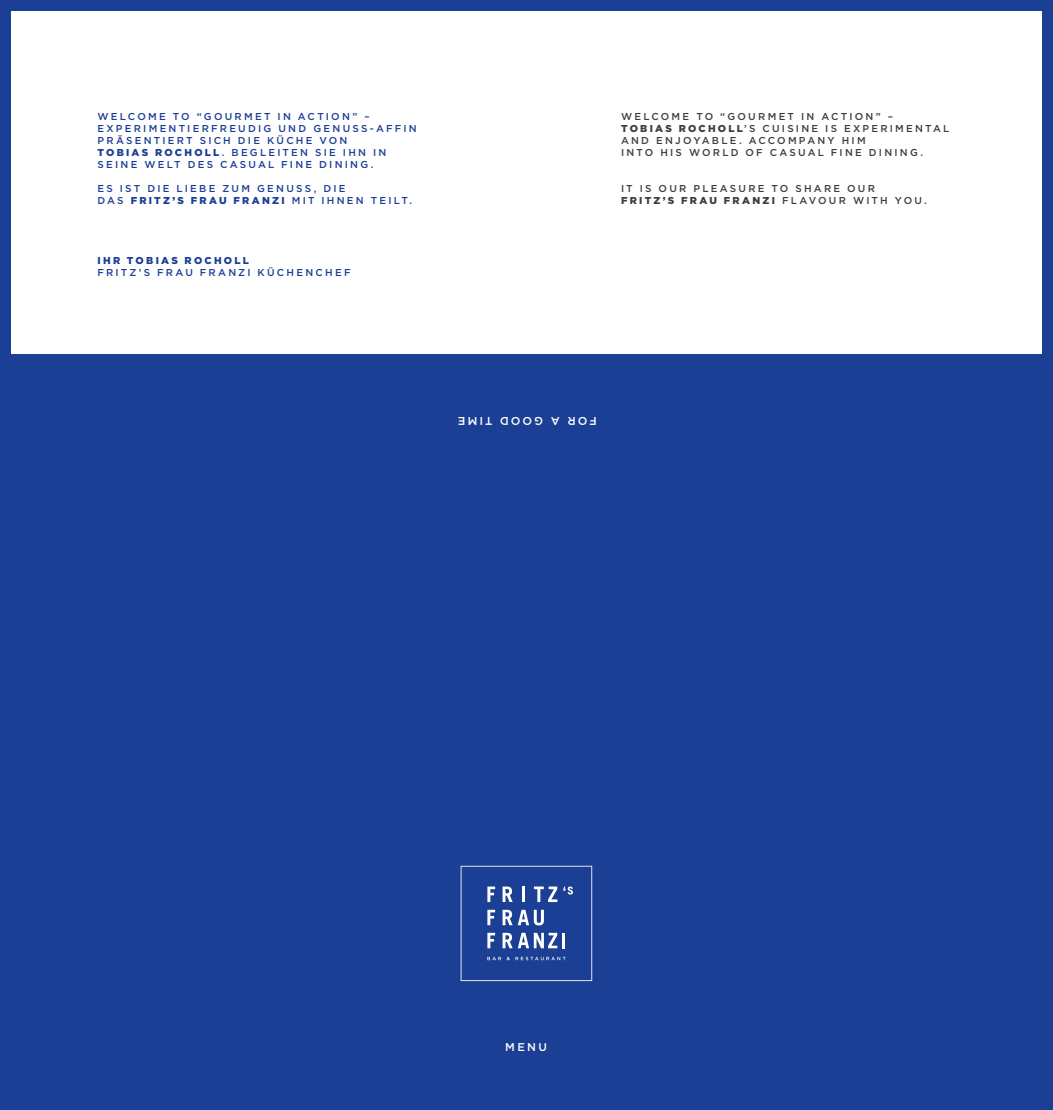
<style>
.page{position:relative;width:1053px;height:1110px;background:#fff}
.page>*{position:absolute;margin:0;border:0;box-sizing:border-box;transform-origin:0 0}
.t1{font:500 11.25px "Gotham HTF";letter-spacing:.185em;color:#fff}
.t2{font:500 10px/12px "Gotham HTF";letter-spacing:.225em;color:#1b3f94}
.t3{font:500 10px/12px "Gotham HTF";letter-spacing:.225em;color:#3e3e3f}
.t4{font:900 10px "Gotham";letter-spacing:.23em;color:#3e3e3f}
.t5{font:900 10px "Gotham";letter-spacing:.225em;color:#1b3f94}
.s1{font-family:"Gotham";font-weight:900}
.s2{font-family:"Gotham HTF";font-weight:500}
</style>
<div class="page">
<div style="left:0;top:0;width:1052px;height:1109px;background:#1b3f94"></div>
<svg style="left:460px;top:865px;width:132px;height:115px"></svg>
<div style="left:11px;top:11px;width:1030px;height:343px;background:#fff"></div>
<p class="t2" style="left:97px;top:110px;width:321px">WELCOME TO “GOURMET IN ACTION” – EXPERIMENTIERFREUDIG UND GENUSS-AFFIN PRÄSENTIERT SICH DIE KÜCHE VON<br><span class="s1">TOBIAS ROCHOLL</span>. BEGLEITEN SIE IHN IN SEINE WELT DES CASUAL FINE DINING.</p>
<p class="t2" style="left:97px;top:182px;width:316px">ES IST DIE LIEBE ZUM GENUSS, DIE<br>DAS <span class="s1">FRITZ’S FRAU FRANZI</span> MIT IHNEN TEILT.</p>
<p class="t5" style="left:97px;top:254px;width:153px">IHR TOBIAS ROCHOLL</p>
<p class="t2" style="left:97px;top:266px;width:254px">FRITZ’S FRAU FRANZI KÜCHENCHEF</p>
<p class="t3" style="left:621px;top:110px;width:330px">WELCOME TO “GOURMET IN ACTION” –<br><span class="s1">TOBIAS ROCHOLL</span>’S CUISINE IS EXPERIMENTAL AND ENJOYABLE. ACCOMPANY HIM<br>INTO HIS WORLD OF CASUAL FINE DINING.</p>
<p class="t3" style="left:621px;top:182px;width:255px">IT IS OUR PLEASURE TO SHARE OUR</p>
<p class="t4" style="left:621px;top:194px;width:307px">FRITZ’S FRAU FRANZI <span class="s2">FLAVOUR WITH YOU.</span></p>
<p class="t1" style="left:596px;top:427px;width:140px;rotate:-180deg">FOR A GOOD TIME</p>
<p class="t1" style="left:505px;top:1040px;width:43px">MENU</p>
</div>
